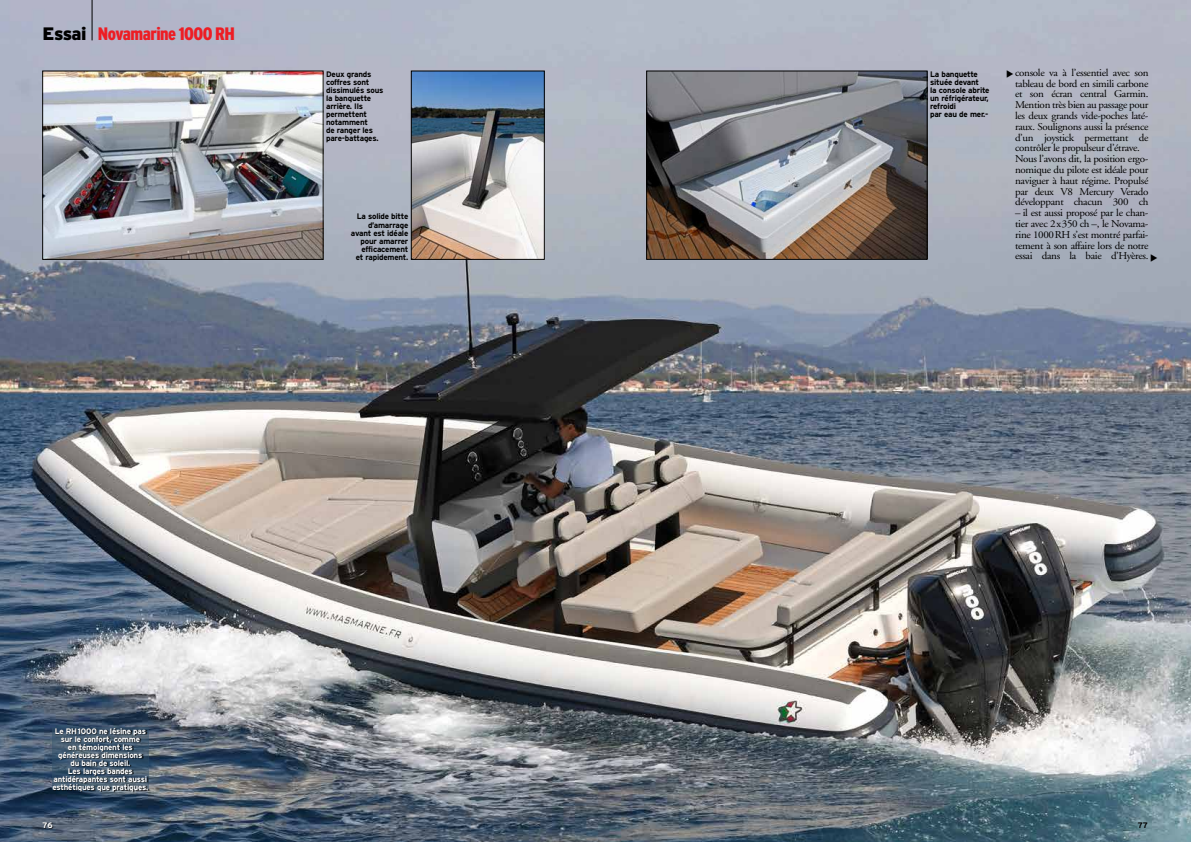
<style>
.page{position:relative;width:1191px;height:842px;background:#fff}
.page>*{position:absolute;margin:0;border:0;box-sizing:border-box;transform-origin:0 0}
.t1{font:900 condensed 18px "Interstate";letter-spacing:-.03em;color:#ed1d24}
.t2{font:10.4px/10.8px "Adobe Garamond";letter-spacing:-.03em;color:#000;scale:1.05 1}
.t3{font:700 8px/8px "Interstate";letter-spacing:-.025em;color:#000}
.t4{font:700 8px/8px "Interstate";letter-spacing:-.025em;color:#fff;text-align:center}
.s1{font-stretch:normal;color:#000}
</style>
<div class="page">
<img style="left:0;top:0;width:1191px;height:842px">
<div style="left:43px;top:822px;width:11px;height:7px;background:#000;opacity:.75"></div>
<img style="left:45px;top:73px;width:276px;height:184px">
<img style="left:648px;top:73px;width:277px;height:184px">
<div style="left:646px;top:71px;width:281px;height:188px;border:1px solid #000"></div>
<img style="left:413px;top:73px;width:129px;height:184px">
<div style="left:411px;top:71px;width:133px;height:188px;border:1px solid #000"></div>
<svg style="left:52px;top:727px;width:97px;height:63px"></svg>
<div style="left:53px;top:728px;width:96px;height:65px;background:#000;opacity:.9"></div>
<hr style="left:92px;top:0;width:1px;height:40px;background:#000">
<svg style="left:1007px;top:70px;width:6px;height:7px"></svg>
<svg style="left:1151px;top:254px;width:6px;height:7px"></svg>
<h1 class="t1" style="left:43px;top:24px;width:194px"><span class="s1">Essai</span> Novamarine 1000 RH</h1>
<p class="t3" style="left:326px;top:70px;width:59px">Deux grands coffres sont dissimulés sous la banquette arrière. Ils permettent notamment<br>de ranger les pare-battages.</p>
<p class="t3" style="left:351px;top:213px;width:59px;text-align:right">La solide bitte d’amarrage avant est idéale pour amarrer efficacement<br>et rapidement.</p>
<p class="t4" style="left:52px;top:727px;width:97px">Le RH1000 ne lésine pas sur le confort, comme<br>en témoignent les généreuses dimensions<br>du bain de soleil.<br>Les larges bandes antidérapantes sont aussi esthétiques que pratiques.</p>
<p class="t3" style="left:930px;top:70px;width:61px">La banquette située devant<br>la console abrite un réfrigérateur, refroidi<br>par eau de mer.-</p>
<p class="t2" style="left:1015px;top:67px;width:128px">console va à l’essentiel avec son tableau de bord en simili carbone et son écran central Garmin.<br>Mention très bien au passage pour les deux grands vide-poches laté&shy;raux. Soulignons aussi la présence d’un joystick permettant de contrôler le propulseur d’étrave.<br>Nous l’avons dit, la position ergo&shy;nomique du pilote est idéale pour naviguer à haut régime. Propulsé par deux V8 Mercury Verado développant chacun 300 ch</p>
<p class="t2" style="left:1015px;top:208px;width:128px;text-align:justify">– il est aussi proposé par le chan&shy;tier avec 2x350 ch –, le Novama&shy;rine 1000RH s’est montré parfai&shy;tement à son affaire lors de notre essai dans la baie d’Hyères.</p>
<p class="t4" style="left:43px;top:821px;width:12px">76</p>
<p class="t3" style="left:1137px;top:821px;width:12px">77</p>
</div>
